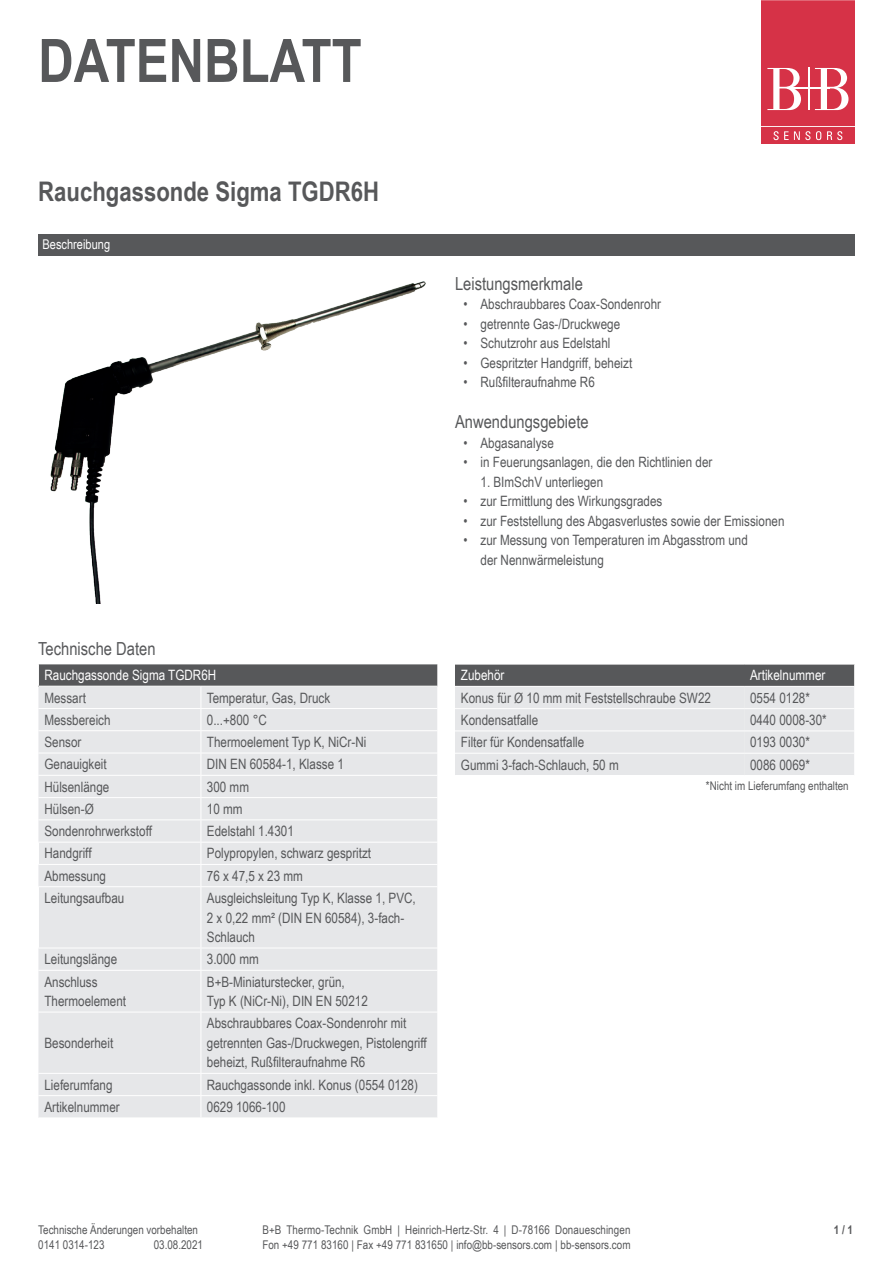
<style>
.page{position:relative;width:893px;height:1263px;background:#fff}
.page>*{position:absolute;margin:0;border:0;box-sizing:border-box;transform-origin:0 0}
.t1{font:700 60px "Arial Narrow";color:#57585a}
.t2{font:700 27px "Arial Narrow";color:#57585a}
.t3{font:18px "Arial Narrow";color:#57585a}
.t4{font:14.25px/19.5px "Arial Narrow";color:#57585a}
.t5{font:14.25px "Arial Narrow";color:#fff}
.t6{font:13.5px "Arial Narrow";color:#fff}
.t7{font:12px/15px "Arial Narrow";color:#57585a}
.t8{font:700 12px "Arial Narrow";color:#57585a}
</style>
<div class="page">
<div style="left:38px;top:234px;width:817px;height:21px;background:#57585a"></div>
<div style="left:38px;top:664px;width:400px;height:22px;background:#57585a"></div>
<div style="left:38px;top:687px;width:163px;height:110px;background:#e6e7e9"></div>
<div style="left:38px;top:798px;width:399px;height:319px;background:#e6e7e9"></div>
<hr style="left:38px;top:664px;width:163px;height:1px;background:#fff">
<svg style="left:38px;top:664px;width:1px;height:22px"></svg>
<hr style="left:38px;top:708px;width:163px;height:1px;background:#fff">
<hr style="left:38px;top:730px;width:163px;height:1px;background:#fff">
<hr style="left:38px;top:753px;width:163px;height:1px;background:#fff">
<hr style="left:38px;top:775px;width:163px;height:1px;background:#fff">
<hr style="left:38px;top:819px;width:163px;height:1px;background:#fff">
<hr style="left:38px;top:842px;width:163px;height:1px;background:#fff">
<hr style="left:38px;top:864px;width:163px;height:1px;background:#fff">
<hr style="left:38px;top:886px;width:163px;height:1px;background:#fff">
<hr style="left:201px;top:887px;width:1px;height:61px;background:#fff">
<hr style="left:38px;top:948px;width:163px;height:1px;background:#fff">
<hr style="left:201px;top:948px;width:237px;height:1px;background:#fff">
<svg style="left:201px;top:949px;width:1px;height:21px"></svg>
<hr style="left:38px;top:970px;width:163px;height:1px;background:#fff">
<hr style="left:201px;top:970px;width:237px;height:1px;background:#fff">
<hr style="left:201px;top:971px;width:1px;height:41px;background:#fff">
<hr style="left:38px;top:1012px;width:163px;height:1px;background:#fff">
<hr style="left:201px;top:1012px;width:237px;height:1px;background:#fff">
<hr style="left:201px;top:1012px;width:1px;height:61px;background:#fff">
<hr style="left:38px;top:1073px;width:163px;height:1px;background:#fff">
<hr style="left:201px;top:1073px;width:237px;height:1px;background:#fff">
<hr style="left:38px;top:1095px;width:163px;height:1px;background:#fff">
<hr style="left:201px;top:1095px;width:237px;height:1px;background:#fff">
<svg style="left:201px;top:1074px;width:1px;height:43px"></svg>
<svg style="left:38px;top:843px;width:1px;height:21px"></svg>
<svg style="left:201px;top:664px;width:237px;height:223px;background:#d9dadc"></svg>
<hr style="left:38px;top:887px;width:1px;height:61px;background:#fff">
<svg style="left:455px;top:665px;width:400px;height:110px;background:#cacbcd"></svg>
<hr style="left:455px;top:686px;width:289px;height:1px;background:#fff">
<hr style="left:455px;top:708px;width:289px;height:1px;background:#fff">
<hr style="left:455px;top:730px;width:289px;height:1px;background:#fff">
<hr style="left:455px;top:753px;width:289px;height:1px;background:#fff">
<hr style="left:744px;top:686px;width:110px;height:1px;background:#fff">
<hr style="left:744px;top:708px;width:110px;height:1px;background:#fff">
<hr style="left:744px;top:730px;width:110px;height:1px;background:#fff">
<hr style="left:744px;top:753px;width:110px;height:1px;background:#fff">
<img style="left:50px;top:281px;width:376px;height:323px">
<div style="left:761px;top:127px;width:94px;height:17px;background:#d63247"></div>
<svg style="left:761px;top:1px;width:94px;height:139px"></svg>
<h1 class="t1" style="left:38px;top:15px;width:325px">DATENBLATT</h1>
<h2 class="t2" style="left:38px;top:171px;width:342px">Rauchgassonde Sigma TGDR6H</h2>
<p class="t6" style="left:43px;top:235px;width:69px">Beschreibung</p>
<p class="t3" style="left:455px;top:270px;width:129px">Leistungsmerkmale</p>
<p class="t4" style="left:463px;top:294px;width:199px">• Abschraubbares Coax-Sondenrohr</p>
<p class="t4" style="left:463px;top:313px;width:158px">• getrennte Gas-/Druckwege</p>
<p class="t4" style="left:463px;top:333px;width:148px">• Schutzrohr aus Edelstahl</p>
<p class="t4" style="left:463px;top:352px;width:170px">• Gespritzter Handgriff, beheizt</p>
<p class="t4" style="left:463px;top:372px;width:133px">• Rußfilteraufnahme R6</p>
<p class="t3" style="left:455px;top:409px;width:135px">Anwendungsgebiete</p>
<p class="t4" style="left:463px;top:432px;width:92px">• Abgasanalyse</p>
<p class="t4" style="left:463px;top:452px;width:250px">• in Feuerungsanlagen, die den Richtlinien der</p>
<p class="t4" style="left:480px;top:471px;width:124px">1. BImSchV unterliegen</p>
<p class="t4" style="left:463px;top:491px;width:200px">• zur Ermittlung des Wirkungsgrades</p>
<p class="t4" style="left:463px;top:510px;width:322px">• zur Feststellung des Abgasverlustes sowie der Emissionen</p>
<p class="t4" style="left:480px;top:530px;width:269px;text-indent:-17px">• zur Messung von Temperaturen im Abgasstrom und der Nennwärmeleistung</p>
<p class="t3" style="left:38px;top:636px;width:119px">Technische Daten</p>
<p class="t5" style="left:44px;top:665px;width:173px">Rauchgassonde Sigma TGDR6H</p>
<p class="t4" style="left:44px;top:687px;width:43px">Messart</p>
<p class="t4" style="left:207px;top:687px;width:125px">Temperatur, Gas, Druck</p>
<p class="t4" style="left:44px;top:709px;width:68px">Messbereich</p>
<p class="t4" style="left:207px;top:709px;width:61px">0...+800 °C</p>
<p class="t4" style="left:44px;top:732px;width:39px">Sensor</p>
<p class="t4" style="left:207px;top:732px;width:161px">Thermoelement Typ K, NiCr-Ni</p>
<p class="t4" style="left:44px;top:754px;width:64px">Genauigkeit</p>
<p class="t4" style="left:207px;top:754px;width:139px">DIN EN 60584-1, Klasse 1</p>
<p class="t4" style="left:44px;top:776px;width:66px">Hülsenlänge</p>
<p class="t4" style="left:207px;top:776px;width:44px">300 mm</p>
<p class="t4" style="left:44px;top:798px;width:51px">Hülsen-Ø</p>
<p class="t4" style="left:207px;top:798px;width:37px">10 mm</p>
<p class="t4" style="left:44px;top:821px;width:109px">Sondenrohrwerkstoff</p>
<p class="t4" style="left:207px;top:821px;width:89px">Edelstahl 1.4301</p>
<p class="t4" style="left:44px;top:843px;width:49px">Handgriff</p>
<p class="t4" style="left:207px;top:843px;width:166px">Polypropylen, schwarz gespritzt</p>
<p class="t4" style="left:44px;top:865px;width:63px">Abmessung</p>
<p class="t4" style="left:207px;top:865px;width:98px">76 x 47,5 x 23 mm</p>
<p class="t4" style="left:44px;top:888px;width:81px">Leitungsaufbau</p>
<p class="t4" style="left:207px;top:888px;width:210px">Ausgleichsleitung Typ K, Klasse 1, PVC,<br>2 x 0,22 mm² (DIN EN 60584), 3-fach-<br>Schlauch</p>
<p class="t4" style="left:44px;top:949px;width:74px">Leitungslänge</p>
<p class="t4" style="left:207px;top:949px;width:53px">3.000 mm</p>
<p class="t4" style="left:44px;top:971px;width:83px">Anschluss<br>Thermoelement</p>
<p class="t4" style="left:207px;top:971px;width:163px">B+B-Miniaturstecker, grün,<br>Typ K (NiCr-Ni), DIN EN 50212</p>
<p class="t4" style="left:44px;top:1032px;width:70px">Besonderheit</p>
<p class="t4" style="left:207px;top:1013px;width:221px">Abschraubbares Coax-Sondenrohr mit getrennten Gas-/Druckwegen, Pistolengriff beheizt, Rußfilteraufnahme R6</p>
<p class="t4" style="left:44px;top:1074px;width:70px">Lieferumfang</p>
<p class="t4" style="left:207px;top:1074px;width:213px">Rauchgassonde inkl. Konus (0554 0128)</p>
<p class="t4" style="left:44px;top:1096px;width:77px">Artikelnummer</p>
<p class="t4" style="left:207px;top:1096px;width:80px">0629 1066-100</p>
<p class="t5" style="left:461px;top:665px;width:45px">Zubehör</p>
<p class="t5" style="left:750px;top:665px;width:77px">Artikelnummer</p>
<p class="t4" style="left:461px;top:687px;width:252px">Konus für Ø 10 mm mit Feststellschraube SW22</p>
<p class="t4" style="left:750px;top:687px;width:61px">0554 0128*</p>
<p class="t4" style="left:461px;top:710px;width:79px">Kondensatfalle</p>
<p class="t4" style="left:750px;top:710px;width:78px">0440 0008-30*</p>
<p class="t4" style="left:461px;top:732px;width:125px">Filter für Kondensatfalle</p>
<p class="t4" style="left:750px;top:732px;width:61px">0193 0030*</p>
<p class="t4" style="left:461px;top:754px;width:159px">Gummi 3-fach-Schlauch, 50 m</p>
<p class="t4" style="left:750px;top:754px;width:61px">0086 0069*</p>
<p class="t7" style="left:706px;top:778px;width:144px">*Nicht im Lieferumfang enthalten</p>
<p class="t7" style="left:38px;top:1222px;width:161px">Technische Änderungen vorbehalten<br>0141 0314-123</p>
<p class="t7" style="left:154px;top:1237px;width:51px">03.08.2021</p>
<p class="t7" style="left:262px;top:1222px;width:370px">B+B Thermo-Technik GmbH | Heinrich-Hertz-Str. 4 | D-78166 Donaueschingen<br>Fon +49 771 83160 | Fax +49 771 831650 | info@bb-sensors.com | bb-sensors.com</p>
<p class="t8" style="left:834px;top:1220px;width:21px">1 / 1</p>
</div>
